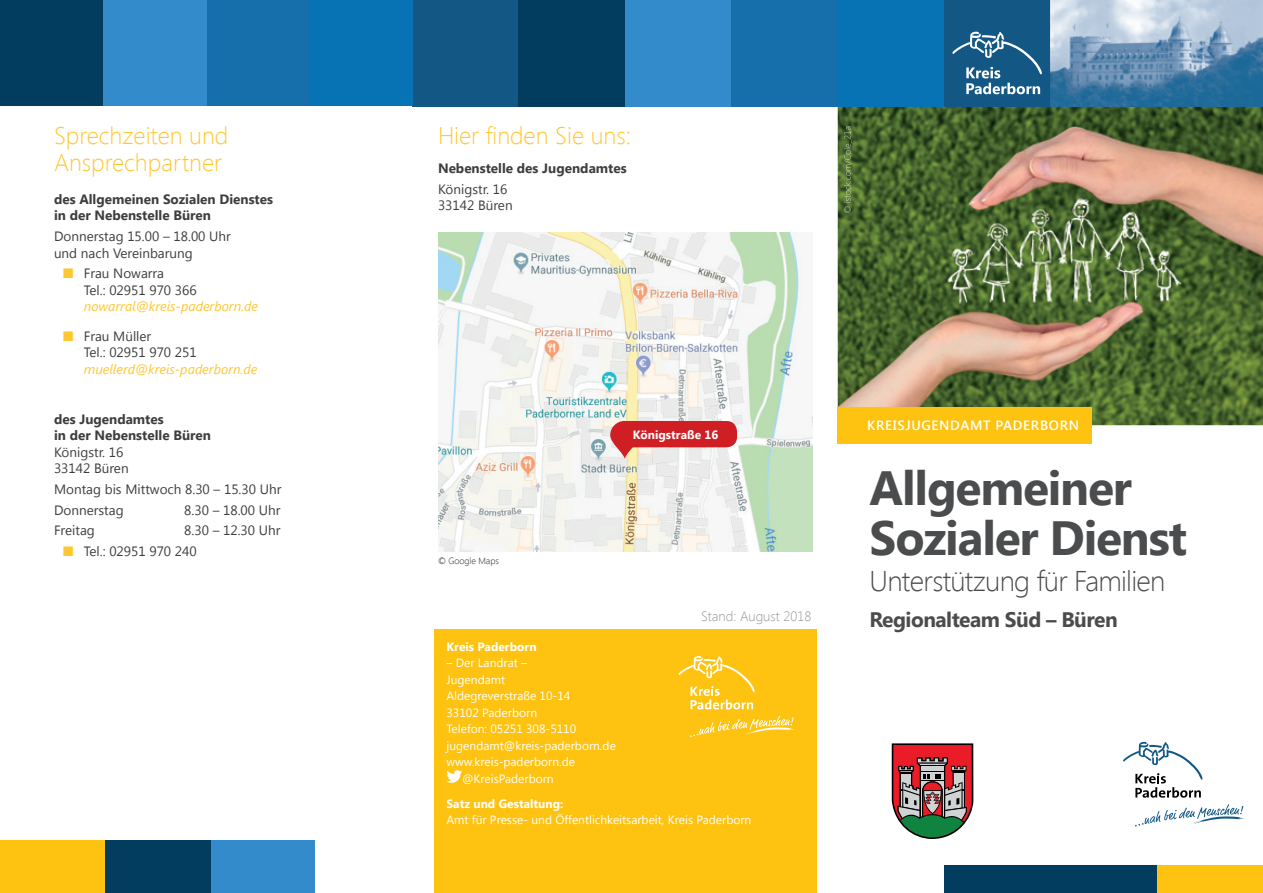
<style>
.page{position:relative;width:1263px;height:893px;background:#fff}
.page>*{position:absolute;margin:0;border:0;box-sizing:border-box;transform-origin:0 0}
.t1{font:700 48px/49.5px "Segoe UI";letter-spacing:-.025em;color:#4b4c4d}
.t2{font:300 28.5px "Segoe UI";letter-spacing:-.025em;color:#4b4c4d}
.t3{font:300 24px/27px "Segoe UI";color:#fec730}
.t4{font:700 21px "Segoe UI";letter-spacing:-.025em;color:#4b4c4d}
.t5{font:13.5px/16.5px "Segoe UI";color:#3e3e3f}
.t6{font:700 13.5px/16.5px "Segoe UI";color:#3e3e3f}
.t7{font:italic 13.5px "Segoe UI";color:#fec730}
.t8{font:600 13.5px "Segoe UI";letter-spacing:.05em;color:#fff}
.t9{font:300 13.5px "Segoe UI";color:#939598}
.t10{font:12px "Segoe UI";color:#fff}
.t11{font:700 12px "Segoe UI";color:#fff}
.t12{font:300 9px "Segoe UI";color:#231f20}
.s1{color:#fec730}
</style>
<div class="page">
<img style="left:838px;top:106px;width:425px;height:319px">
<div style="left:838px;top:407px;width:254px;height:36px;background:#fec210"></div>
<div style="left:434px;top:629px;width:382px;height:264px;background:#fec210"></div>
<svg style="left:446px;top:770px;width:16px;height:13px"></svg>
<svg style="left:1135px;top:804px;width:109px;height:23px"></svg>
<svg style="left:1123px;top:742px;width:79px;height:56px"></svg>
<svg style="left:690px;top:716px;width:104px;height:21px"></svg>
<svg style="left:679px;top:656px;width:76px;height:53px"></svg>
<img style="left:438px;top:233px;width:374px;height:318px">
<svg style="left:892px;top:743px;width:81px;height:96px;background:#97625e"></svg>
<img style="left:844px;top:127px;width:8px;height:86px">
<svg style="left:610px;top:421px;width:29px;height:38px"></svg>
<div style="left:616px;top:421px;width:121px;height:26px;background:#d01e25;border-radius:11px"></div>
<div style="left:0;top:0;width:103px;height:106px;background:#023c5f"></div>
<div style="left:412px;top:0;width:107px;height:106px;background:#135885"></div>
<div style="left:206px;top:0;width:103px;height:106px;background:#166eaa"></div>
<div style="left:625px;top:0;width:106px;height:106px;background:#348bcb"></div>
<div style="left:838px;top:0;width:106px;height:106px;background:#0773b5"></div>
<div style="left:944px;top:0;width:106px;height:106px;background:#135885"></div>
<svg style="left:952px;top:32px;width:90px;height:62px"></svg>
<div style="left:103px;top:0;width:103px;height:106px;background:#348bcb"></div>
<div style="left:211px;top:840px;width:103px;height:53px;background:#348bcb"></div>
<div style="left:519px;top:0;width:106px;height:106px;background:#023c5f"></div>
<div style="left:105px;top:840px;width:106px;height:53px;background:#023c5f"></div>
<div style="left:309px;top:0;width:103px;height:106px;background:#0773b5"></div>
<div style="left:731px;top:0;width:107px;height:106px;background:#166eaa"></div>
<img style="left:1050px;top:0;width:213px;height:106px">
<div style="left:0;top:840px;width:105px;height:53px;background:#fec210"></div>
<div style="left:1157px;top:865px;width:106px;height:28px;background:#fec210"></div>
<div style="left:944px;top:865px;width:213px;height:28px;background:#023c5f"></div>
<h3 class="t3" style="left:54px;top:121px;width:176px">Sprechzeiten und<br>Ansprechpartner</h3>
<p class="t6" style="left:54px;top:190px;width:221px">des Allgemeinen Sozialen Dienstes in der Nebenstelle Büren</p>
<p class="t5" style="left:54px;top:228px;width:178px">Donnerstag 15.00 – 18.00 Uhr und nach Vereinbarung</p>
<p class="t5" style="left:84px;top:265px;width:115px;text-indent:-21px"><span class="s1">■</span> Frau Nowarra<br>Tel.: 02951 970 366</p>
<p class="t7" style="left:84px;top:297px;width:176px">nowarral@kreis-paderborn.de</p>
<p class="t5" style="left:84px;top:327px;width:115px;text-indent:-21px"><span class="s1">■</span> Frau Müller<br>Tel.: 02951 970 251</p>
<p class="t7" style="left:84px;top:360px;width:175px">muellerd@kreis-paderborn.de</p>
<p class="t6" style="left:54px;top:410px;width:159px">des Jugendamtes<br>in der Nebenstelle Büren</p>
<p class="t5" style="left:54px;top:443px;width:76px">Königstr. 16<br>33142 Büren</p>
<p class="t5" style="left:54px;top:478px;width:229px;line-height:20.7px">Montag bis Mittwoch 8.30 – 15.30 Uhr<br>Donnerstag</p>
<p class="t5" style="left:184px;top:501px;width:98px">8.30 – 18.00 Uhr</p>
<p class="t5" style="left:54px;top:522px;width:42px">Freitag</p>
<p class="t5" style="left:184px;top:522px;width:98px">8.30 – 12.30 Uhr</p>
<p class="t5" style="left:63px;top:543px;width:136px"><span class="s1">■</span> Tel.: 02951 970 240</p>
<h3 class="t3" style="left:438px;top:121px;width:195px">Hier finden Sie uns:</h3>
<p class="t6" style="left:438px;top:159px;width:190px">Nebenstelle des Jugendamtes</p>
<p class="t5" style="left:438px;top:180px;width:76px">Königstr. 16<br>33142 Büren</p>
<p class="t12" style="left:438px;top:554px;width:62px">© Google Maps</p>
<p class="t11" style="left:633px;top:426px;width:87px">Königstraße 16</p>
<p class="t9" style="left:701px;top:607px;width:112px">Stand: August 2018</p>
<p class="t11" style="left:446px;top:638px;width:92px">Kreis Paderborn</p>
<p class="t10" style="left:446px;top:655px;width:82px">– Der Landrat –</p>
<p class="t10" style="left:446px;top:671px;width:60px">Jugendamt</p>
<p class="t10" style="left:446px;top:688px;width:125px">Aldegreverstraße 10-14</p>
<p class="t10" style="left:446px;top:704px;width:92px">33102 Paderborn</p>
<p class="t10" style="left:446px;top:721px;width:131px">Telefon: 05251 308-5110</p>
<p class="t10" style="left:446px;top:737px;width:171px">jugendamt@kreis-paderborn.de</p>
<p class="t10" style="left:446px;top:754px;width:130px">www.kreis-paderborn.de</p>
<p class="t10" style="left:462px;top:770px;width:93px">@KreisPaderborn</p>
<p class="t11" style="left:446px;top:795px;width:118px">Satz und Gestaltung:</p>
<p class="t10" style="left:446px;top:812px;width:306px">Amt für Presse- und Öffentlichkeitsarbeit, Kreis Paderborn</p>
<p class="t8" style="left:867px;top:416px;width:213px">KREISJUGENDAMT PADERBORN</p>
<h1 class="t1" style="left:870px;top:461px;width:319px">Allgemeiner<br>Sozialer Dienst</h1>
<h2 class="t2" style="left:870px;top:561px;width:297px">Unterstützung für Familien</h2>
<h3 class="t4" style="left:870px;top:604px;width:250px">Regionalteam Süd – Büren</h3>
</div>
